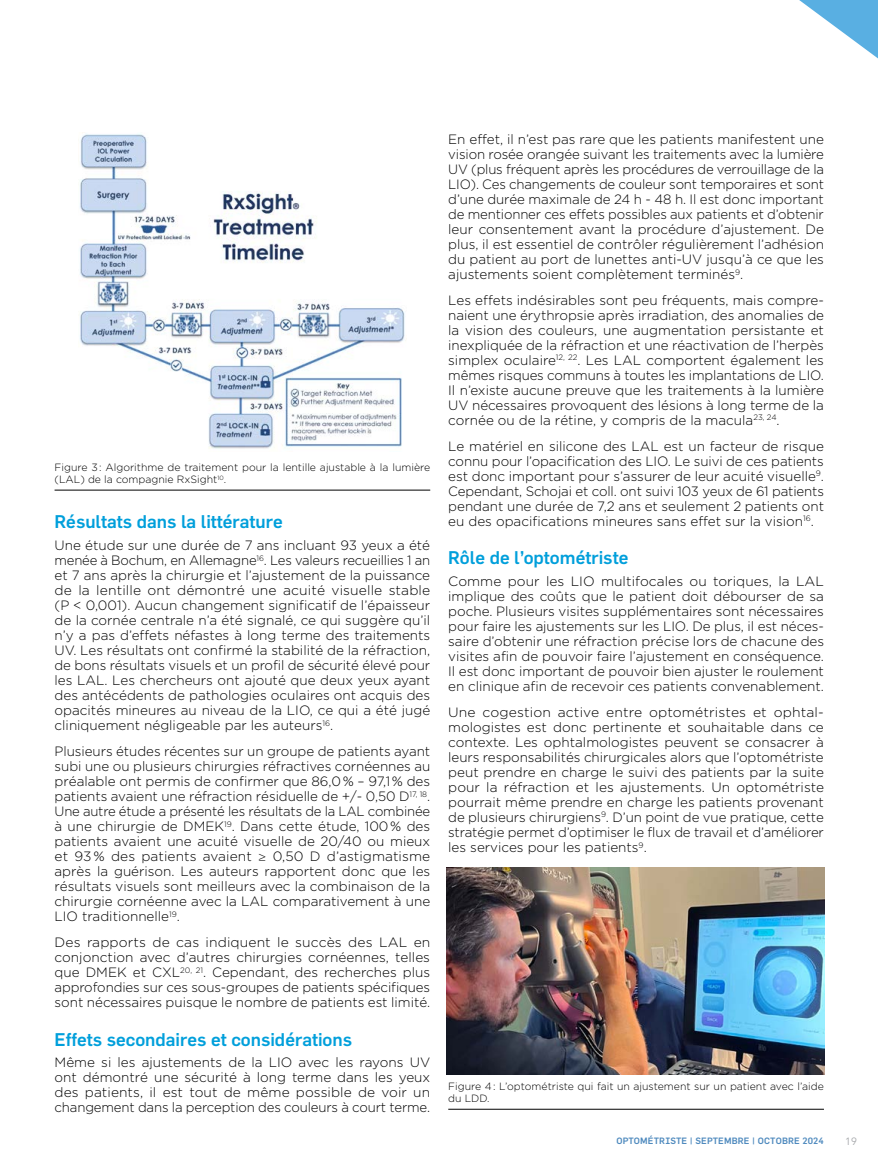
<style>
.page{position:relative;width:878px;height:1175px;background:#fff}
.page>*{position:absolute;margin:0;border:0;box-sizing:border-box;transform-origin:0 0}
.t1{font:500 18px "Flama";color:#009fdb}
.t2{font:300 13.5px/15px "Gotham HTF";color:#000;text-align:justify}
.t3{font:300 10.5px/12.6px "Gotham HTF";color:#000}
.t4{font:10.5px "Avenir LT Std";color:#a7a9ac}
.t5{font:500 9px "Flama";letter-spacing:.02em;color:#4f8abe}
.s1{font-family:"Myriad Pro"}
</style>
<div class="page">
<svg style="left:799px;top:0;width:79px;height:59px"></svg>
<hr style="left:55px;top:490px;width:375px;height:1px;background:#000">
<img style="left:80px;top:133px;width:325px;height:316px">
<hr style="left:448px;top:1109px;width:376px;height:1px;background:#000">
<img style="left:447px;top:867px;width:377px;height:207px">
<p class="t3" style="left:55px;top:460px;width:377px">Figure 3: Algorithme de traitement pour la lentille ajustable à la lumière (LAL) de la compagnie RxSight<sup>10</sup>.</p>
<h1 class="t1" style="left:55px;top:511px;width:230px">Résultats dans la littérature</h1>
<p class="t2" style="left:55px;top:538px;width:377px">Une étude sur une durée de 7 ans incluant 93 yeux a été menée à Bochum, en Allemagne<sup>16</sup>. Les valeurs recueillies 1 an et 7 ans après la chirurgie et l’ajustement de la puissance de la lentille ont démontré une acuité visuelle stable (P &lt; 0,001). Aucun changement significatif de l’épaisseur de la cornée centrale n’a été signalé, ce qui suggère qu’il n’y a pas d’effets néfastes à long terme des traitements UV. Les résultats ont confirmé la stabilité de la réfraction, de bons résultats visuels et un profil de sécurité élevé pour les LAL. Les chercheurs ont ajouté que deux yeux ayant des antécédents de pathologies oculaires ont acquis des opacités mineures au niveau de la LIO, ce qui a été jugé cliniquement négligeable par les auteurs<sup>16</sup>.</p>
<p class="t2" style="left:55px;top:743px;width:377px">Plusieurs études récentes sur un groupe de patients ayant subi une ou plusieurs chirurgies réfractives cornéennes au préalable ont permis de confirmer que 86,0% – 97,1% des patients avaient une réfraction résiduelle de +/- 0,50 D<sup>17,</sup> <sup>18</sup>.<br>Une autre étude a présenté les résultats de la LAL combinée à une chirurgie de DMEK<sup>19</sup>. Dans cette étude, 100% des patients avaient une acuité visuelle de 20/40 ou mieux et 93% des patients avaient <span class="s1">≥</span> 0,50 D d’astigmatisme après la guérison. Les auteurs rapportent donc que les résultats visuels sont meilleurs avec la combinaison de la chirurgie cornéenne avec la LAL comparativement à une LIO traditionnelle<sup>19</sup>.</p>
<p class="t2" style="left:55px;top:934px;width:377px">Des rapports de cas indiquent le succès des LAL en conjonction avec d’autres chirurgies cornéennes, telles que DMEK et CXL<sup>20,</sup> <sup>21</sup>. Cependant, des recherches plus approfondies sur ces sous-groupes de patients spécifiques sont nécessaires puisque le nombre de patients est limité.</p>
<h1 class="t1" style="left:55px;top:1028px;width:299px">Effets secondaires et considérations</h1>
<p class="t2" style="left:55px;top:1054px;width:377px">Même si les ajustements de la LIO avec les rayons UV ont démontré une sécurité à long terme dans les yeux des patients, il est tout de même possible de voir un changement dans la perception des couleurs à court terme.</p>
<p class="t2" style="left:448px;top:132px;width:377px">En effet, il n’est pas rare que les patients manifestent une vision rosée orangée suivant les traitements avec la lumière UV (plus fréquent après les procédures de verrouillage de la LIO). Ces changements de couleur sont temporaires et sont d’une durée maximale de 24 h - 48 h. Il est donc important de mentionner ces effets possibles aux patients et d’obtenir leur consentement avant la procédure d’ajustement. De plus, il est essentiel de contrôler régulièrement l’adhésion du patient au port de lunettes anti-UV jusqu’à ce que les ajustements soient complètement terminés<sup>9</sup>.</p>
<p class="t2" style="left:448px;top:292px;width:377px">Les effets indésirables sont peu fréquents, mais compre&shy;naient une érythropsie après irradiation, des anomalies de la vision des couleurs, une augmentation persistante et inexpliquée de la réfraction et une réactivation de l’herpès simplex oculaire<sup>12,</sup> <sup>22</sup>. Les LAL comportent également les mêmes risques communs à toutes les implantations de LIO.<br>Il n’existe aucune preuve que les traitements à la lumière UV nécessaires provoquent des lésions à long terme de la cornée ou de la rétine, y compris de la macula<sup>23,</sup> <sup>24</sup>.</p>
<p class="t2" style="left:448px;top:438px;width:377px">Le matériel en silicone des LAL est un facteur de risque connu pour l’opacification des LIO. Le suivi de ces patients est donc important pour s’assurer de leur acuité visuelle<sup>9</sup>.<br>Cependant, Schojai et coll. ont suivi 103 yeux de 61 patients pendant une durée de 7,2 ans et seulement 2 patients ont eu des opacifications mineures sans effet sur la vision<sup>16</sup>.</p>
<h1 class="t1" style="left:448px;top:547px;width:182px">Rôle de l’optométriste</h1>
<p class="t2" style="left:448px;top:573px;width:377px">Comme pour les LIO multifocales ou toriques, la LAL implique des coûts que le patient doit débourser de sa poche. Plusieurs visites supplémentaires sont nécessaires pour faire les ajustements sur les LIO. De plus, il est néces&shy;saire d’obtenir une réfraction précise lors de chacune des visites afin de pouvoir faire l’ajustement en conséquence.<br>Il est donc important de pouvoir bien ajuster le roulement en clinique afin de recevoir ces patients convenablement.</p>
<p class="t2" style="left:448px;top:704px;width:377px">Une cogestion active entre optométristes et ophtal&shy;mologistes est donc pertinente et souhaitable dans ce contexte. Les ophtalmologistes peuvent se consacrer à leurs responsabilités chirurgicales alors que l’optométriste peut prendre en charge le suivi des patients par la suite pour la réfraction et les ajustements. Un optométriste pourrait même prendre en charge les patients provenant de plusieurs chirurgiens<sup>9</sup>. D’un point de vue pratique, cette stratégie permet d’optimiser le flux de travail et d’améliorer les services pour les patients<sup>9</sup>.</p>
<p class="t3" style="left:448px;top:1079px;width:377px">Figure 4: L’optométriste qui fait un ajustement sur un patient avec l’aide du LDD.</p>
<p class="t5" style="left:616px;top:1135px;width:209px">OPTOMÉTRISTE | SEPTEMBRE | OCTOBRE 2024</p>
<p class="t4" style="left:845px;top:1134px;width:13px">19</p>
</div>
